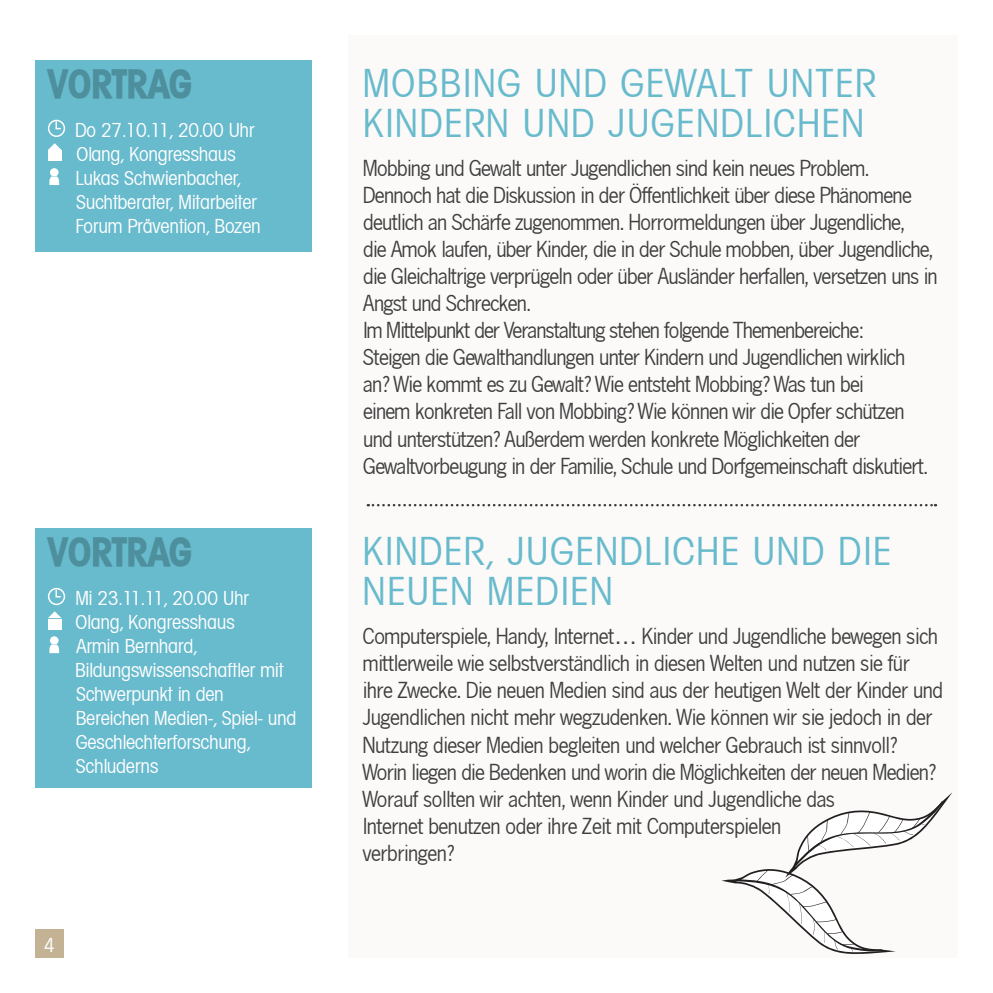
<style>
.page{position:relative;width:993px;height:993px;background:#fff}
.page>*{position:absolute;margin:0;border:0;box-sizing:border-box;transform-origin:0 0}
.t1{font:40px/40px "Avantage Condensed Normal";letter-spacing:.05em;color:#68bacd;text-align:right}
.t2{font:700 condensed 40px "Avantage";color:#4e8f9e}
.t3{font:22.5px/27px "Nango Normal";letter-spacing:-.01em;color:#3e3e3f}
.t4{font:20px/24px "Avantage Condensed Normal";color:#fff}
</style>
<div class="page">
<div style="left:347px;top:35px;width:610px;height:922px;background:#fbfaf8"></div>
<div style="left:35px;top:60px;width:277px;height:192px;background:#68bacd"></div>
<div style="left:48px;top:120px;width:17px;height:17px;border:2px solid #fff;border-radius:50%"></div>
<svg style="left:55px;top:120px;width:7px;height:10px"></svg>
<div style="left:48px;top:151px;width:14px;height:10px;background:#fff"></div>
<svg style="left:48px;top:143px;width:14px;height:7px"></svg>
<svg style="left:49px;top:176px;width:11px;height:9px"></svg>
<div style="left:50px;top:168px;width:9px;height:8px;background:#fff;border-radius:50%"></div>
<div style="left:35px;top:528px;width:277px;height:260px;background:#68bacd"></div>
<div style="left:48px;top:587px;width:17px;height:18px;border:2px solid #fff;border-radius:50%"></div>
<svg style="left:55px;top:588px;width:7px;height:10px"></svg>
<div style="left:48px;top:618px;width:14px;height:11px;background:#fff"></div>
<svg style="left:48px;top:611px;width:14px;height:7px"></svg>
<svg style="left:49px;top:644px;width:11px;height:9px"></svg>
<div style="left:50px;top:636px;width:9px;height:8px;background:#fff;border-radius:50%"></div>
<svg style="left:368px;top:503px;width:567px;height:3px"></svg>
<div style="left:35px;top:928px;width:29px;height:29px;background:#c3b394"></div>
<svg style="left:722px;top:792px;width:230px;height:162px"></svg>
<h1 class="t2" style="left:48px;top:60px;width:123px">VORTRAG</h1>
<p class="t4" style="left:76px;top:118px;width:186px">Do 27.10.11, 20.00 Uhr<br>Olang, Kongresshaus<br>Lukas Schwienbacher,<br>Suchtberater, Mitarbeiter<br>Forum Prävention, Bozen</p>
<h1 class="t2" style="left:48px;top:528px;width:41px">VORTR</h1>
<h1 class="t2" style="left:148px;top:528px;width:46px">AG</h1>
<p class="t4" style="left:75px;top:586px;width:222px">Mi 23.11.11, 20.00 Uhr<br>Olang, Kongresshaus<br>Armin Bernhard,<br>Bildungswissenschaftler mit<br>Schwerpunkt in den<br>Bereichen Medien-, Spiel- und<br>Geschlechterforschung,<br>Schluderns</p>
<p class="t4" style="left:44px;top:933px;width:12px">4</p>
<h1 class="t1" style="left:363px;top:63px;width:513px">ng und Gewalt unter<br>Kindern und Jugendlichen</h1>
<p class="t3" style="left:363px;top:155px;width:575px">Mobbing und Gewalt unter Jugendlichen sind kein neues Problem.<br>Dennoch hat die Diskussion in der Öffentlichkeit über diese Phänomene deutlich an Schärfe zugenommen. Horrormeldungen über Jugendliche,<br>die Amok laufen, über Kinder, die in der Schule mobben, über Jugendliche, die Gleichaltrige verprügeln oder über Ausländer herfallen, versetzen uns in Angst und Schrecken.<br>Im Mittelpunkt der Veranstaltung stehen folgende Themenbereiche:<br>Steigen die Gewalthandlungen unter Kindern und Jugendlichen wirklich<br>an? Wie kommt es zu Gewalt? Wie entsteht Mobbing? Was tun bei<br>einem konkreten Fall von Mobbing? Wie können wir die Opfer schützen und unterstützen? Außerdem werden konkrete Möglichkeiten der Gewaltvorbeugung in der Familie, Schule und Dorfgemeinschaft diskutiert.</p>
<h1 class="t1" style="left:363px;top:63px;width:22px">Mobbi</h1>
<h1 class="t1" style="left:363px;top:531px;width:513px;text-align:left">Kinder, Jugendliche und die neuen Medien</h1>
<p class="t3" style="left:363px;top:623px;width:581px">Computerspiele, Handy, Internet… Kinder und Jugendliche bewegen sich mittlerweile wie selbstverständlich in diesen Welten und nutzen sie für ihre Zwecke. Die neuen Medien sind aus der heutigen Welt der Kinder und Jugendlichen nicht mehr wegzudenken. Wie können wir sie jedoch in der Nutzung dieser Medien begleiten und welcher Gebrauch ist sinnvoll?<br>Worin liegen die Bedenken und worin die Möglichkeiten der neuen Medien?<br>Worauf sollten wir achten, wenn Kinder und Jugendliche das<br>Internet benutzen oder ihre Zeit mit Computerspielen<br>verbringen?</p>
</div>
